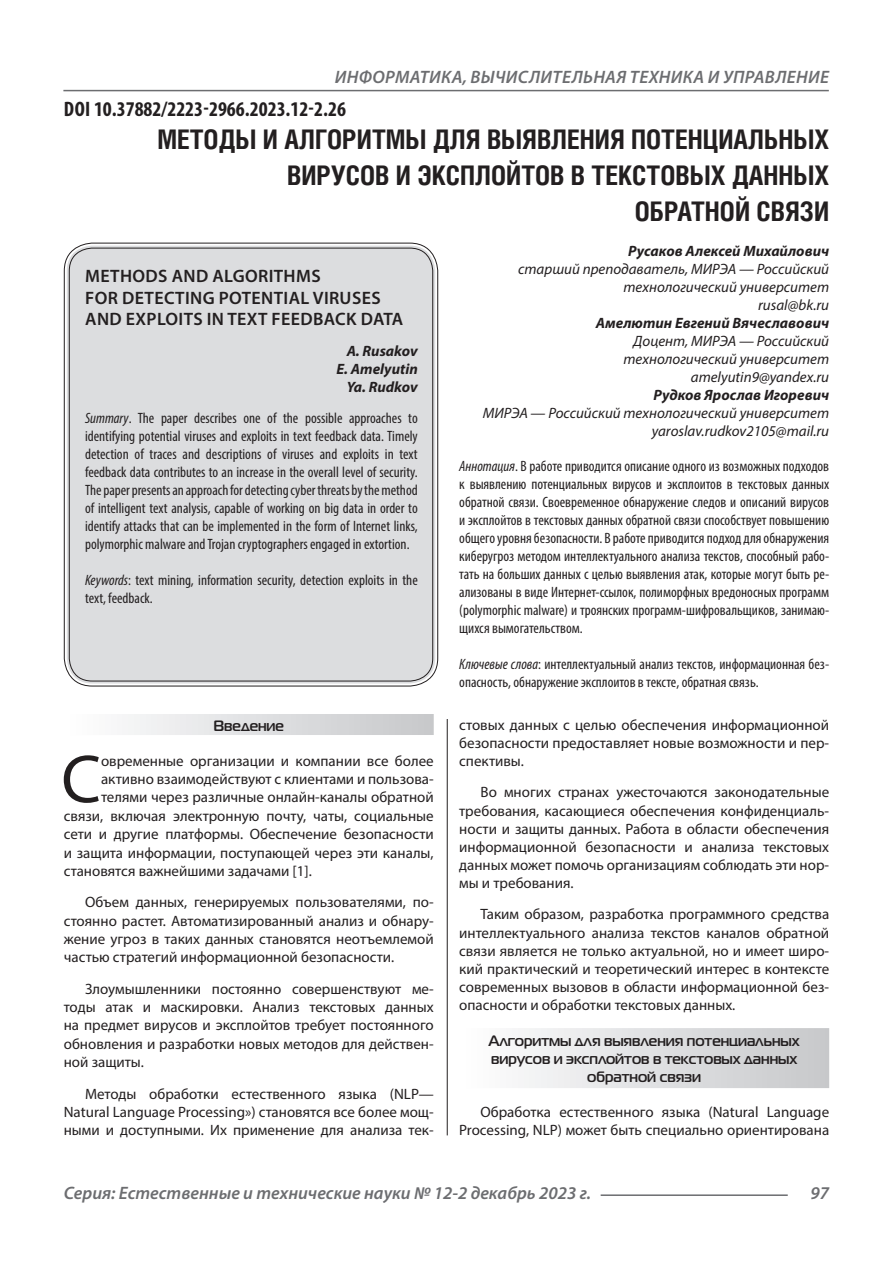
<style>
.page{position:relative;width:893px;height:1263px;background:#fff}
.page>*{position:absolute;margin:0;border:0;box-sizing:border-box;transform-origin:0 0}
.Статья_текст_первый{font:68.4px "Myriad Pro";color:#231f20}
.Статья_название{font:700 27px/36px "Helios Cond C";color:#231f20;text-align:right}
.ДОИ{font:700 condensed 21px "Myriad Pro";color:#231f20}
.t1{font:italic 600 18px "Myriad Pro";letter-spacing:.005em;color:#6c6d70}
.Статья_название_англ{font:600 18px/21.6px "Myriad Pro";letter-spacing:.02em;color:#231f20}
.Статья_текст{font:15px/18.1px "Myriad Pro";color:#231f20;text-align:justify}
.Статья_аннотация_тек{font:condensed 15px/18px "Myriad Pro";color:#231f20;text-align:justify}
.Статья_аннотация_анг{font:condensed 15px/18px "Myriad Pro";color:#231f20;text-align:justify}
.Статья_текст_первый-2{font:15px "Myriad Pro";color:#231f20}
.Статья_автор_инфо{font:italic 15px/18px "Myriad Pro";color:#231f20;text-align:right}
.Статья_подзаголовок{font:700 15px/18.1px "Magistral C";color:#231f20;text-align:center}
.Статья_автор_инфо-2{font:italic 700 15px "Myriad Pro";color:#231f20}
.Статья_автор_англ{font:italic 700 15px "Myriad Pro";color:#231f20}
.s1{font-style:italic}
</style>
<div class="page">
<hr style="left:447px;top:128px;width:1px;height:1007px;background:#231f20">
<hr style="left:63px;top:90px;width:766px;height:1px;background:#6c6d70">
<hr style="left:601px;top:1194px;width:187px;height:2px;background:#6c6d70">
<div style="left:441px;top:128px;width:13px;height:591px;background:#fff"></div>
<div style="left:67px;top:246px;width:368px;height:437px;background:#dcdddf;border-radius:26px"></div>
<div style="left:64px;top:714px;width:370px;height:21px;background:linear-gradient(to right,#fefeff,#c6c8ca)"></div>
<div style="left:459px;top:1028px;width:370px;height:60px;background:linear-gradient(to right,#fefeff,#c6c8ca)"></div>
<p class="t1" style="left:335px;top:66px;width:496px">ИНФОРМАТИКА, ВЫЧИСЛИТЕЛЬНАЯ ТЕХНИКА И УПРАВЛЕНИЕ</p>
<p class="ДОИ" style="left:64px;top:96px;width:283px">DOI 10.37882/2223-2966.2023.12-2.26</p>
<p class="Статья_название" style="left:157px;top:121px;width:673px">МЕТОДЫ И АЛГОРИТМЫ ДЛЯ ВЫЯВЛЕНИЯ ПОТЕНЦИАЛЬНЫХ<br>ВИРУСОВ И ЭКСПЛОЙТОВ В ТЕКСТОВЫХ ДАННЫХ<br>ОБРАТНОЙ СВЯЗИ</p>
<p class="Статья_автор_инфо-2" style="left:628px;top:241px;width:202px">Русаков Алексей Михайлович</p>
<p class="Статья_автор_инфо" style="left:518px;top:260px;width:313px">старший преподаватель, МИРЭА — Российский технологический университет</p>
<p class="Статья_автор_инфо" style="left:758px;top:296px;width:73px">rusal@bk.ru</p>
<p class="Статья_автор_инфо-2" style="left:596px;top:313px;width:235px">Амелютин Евгений Вячеславович</p>
<p class="Статья_автор_инфо" style="left:623px;top:332px;width:207px">Доцент, МИРЭА — Российский технологический университет</p>
<p class="Статья_автор_инфо" style="left:691px;top:368px;width:140px">amelyutin9@yandex.ru</p>
<p class="Статья_автор_инфо-2" style="left:653px;top:385px;width:177px">Рудков Ярослав Игоревич</p>
<p class="Статья_автор_инфо" style="left:483px;top:404px;width:348px">МИРЭА — Российский технологический университет</p>
<p class="Статья_автор_инфо" style="left:652px;top:422px;width:179px">yaroslav.rudkov2105@mail.ru</p>
<p class="Статья_аннотация_тек" style="left:459px;top:456px;width:371px"><span class="s1">Аннотация</span>. В работе приводится описание одного из возможных подходов к выявлению потенциальных вирусов и эксплоитов в текстовых данных обратной связи. Своевременное обнаружение следов и описаний вирусов и эксплойтов в текстовых данных обратной связи способствует повышению общего уровня безопасности. В работе приводится подход для обнаружения киберугроз методом интеллектуального анализа текстов, способный рабо&shy;тать на больших данных с целью выявления атак, которые могут быть ре&shy;ализованы в виде Интернет-ссылок, полиморфных вредоносных программ (polymorphic malware) и троянских программ-шифровальщиков, занимаю&shy;щихся вымогательством.</p>
<p class="Статья_аннотация_тек" style="left:459px;top:654px;width:371px"><span class="s1">Ключевые слова</span>: интеллектуальный анализ текстов, информационная без&shy;опасность, обнаружение эксплоитов в тексте, обратная связь.</p>
<p class="Статья_название_англ" style="left:85px;top:265px;width:320px">METHODS AND ALGORITHMS<br>FOR DETECTING POTENTIAL VIRUSES<br>AND EXPLOITS IN TEXT FEEDBACK DATA</p>
<p class="Статья_автор_англ" style="left:347px;top:341px;width:73px">A. Rusakov</p>
<p class="Статья_автор_англ" style="left:337px;top:359px;width:83px">E. Amelyutin</p>
<p class="Статья_автор_англ" style="left:347px;top:377px;width:72px">Ya. Rudkov</p>
<p class="Статья_аннотация_анг" style="left:85px;top:409px;width:334px"><span class="s1">Summary</span>. The paper describes one of the possible approaches to identifying potential viruses and exploits in text feedback data. Timely detection of traces and descriptions of viruses and exploits in text feedback data contributes to an increase in the overall level of security.<br>The paper presents an approach for detecting cyber threats by the method of intelligent text analysis, capable of working on big data in order to identify attacks that can be implemented in the form of Internet links, polymorphic malware and Trojan cryptographers engaged in extortion.</p>
<p class="Статья_аннотация_анг" style="left:85px;top:571px;width:334px"><span class="s1">Keywords</span>: text mining, information security, detection exploits in the text, feedback.</p>
<p class="Статья_подзаголовок" style="left:213px;top:716px;width:72px">Введение</p>
<p class="Статья_текст_первый" style="left:61px;top:737px;width:41px">С</p>
<p class="Статья_текст_первый-2" style="left:101px;top:752px;width:334px">овременные организации и компании все более</p>
<p class="Статья_текст_первый-2" style="left:101px;top:770px;width:334px">активно взаимодействуют с клиентами и пользова-</p>
<p class="Статья_текст_первый-2" style="left:101px;top:788px;width:334px">телями через различные онлайн-каналы обратной</p>
<p class="Статья_текст_первый-2" style="left:64px;top:806px;width:371px">связи, включая электронную почту, чаты, социальные</p>
<p class="Статья_текст_первый-2" style="left:64px;top:825px;width:371px">сети и другие платформы. Обеспечение безопасности</p>
<p class="Статья_текст_первый-2" style="left:64px;top:843px;width:371px">и защита информации, поступающей через эти каналы,</p>
<p class="Статья_текст_первый-2" style="left:64px;top:862px;width:250px">становятся важнейшими задачами [1].</p>
<p class="Статья_текст" style="left:64px;top:893px;width:371px;text-indent:21px">Объем данных, генерируемых пользователями, по&shy;стоянно растет. Автоматизированный анализ и обнару&shy;жение угроз в таких данных становятся неотъемлемой частью стратегий информационной безопасности.</p>
<p class="Статья_текст" style="left:64px;top:979px;width:371px;text-indent:21px">Злоумышленники постоянно совершенствуют ме&shy;тоды атак и маскировки. Анализ текстовых данных на предмет вирусов и эксплойтов требует постоянного обновления и разработки новых методов для действен&shy;ной защиты.</p>
<p class="Статья_текст" style="left:64px;top:1084px;width:371px;text-indent:21px">Методы обработки естественного языка (NLP— Natural Language Processing») становятся все более мощ&shy;ными и доступными. Их применение для анализа тек-</p>
<p class="Статья_текст" style="left:459px;top:715px;width:371px">стовых данных с целью обеспечения информационной безопасности предоставляет новые возможности и пер&shy;спективы.</p>
<p class="Статья_текст" style="left:459px;top:783px;width:371px;text-indent:21px">Во многих странах ужесточаются законодательные требования, касающиеся обеспечения конфиденциаль&shy;ности и защиты данных. Работа в области обеспечения информационной безопасности и анализа текстовых данных может помочь организациям соблюдать эти нор&shy;мы и требования.</p>
<p class="Статья_текст" style="left:459px;top:905px;width:371px;text-indent:21px">Таким образом, разработка программного средства интеллектуального анализа текстов каналов обратной связи является не только актуальной, но и имеет широ&shy;кий практический и теоретический интерес в контексте современных вызовов в области информационной без&shy;опасности и обработки текстовых данных.</p>
<p class="Статья_подзаголовок" style="left:489px;top:1031px;width:312px">Алгоритмы для выявления потенциальных вирусов и эксплойтов в текстовых данных обратной связи</p>
<p class="Статья_текст" style="left:459px;top:1103px;width:371px;text-align:right">Обработка естественного языка (Natural Language<br>Processing, NLP) может быть специально ориентирована</p>
<p class="t1" style="left:64px;top:1182px;width:529px">Серия: Естественные и технические науки № 12-2 декабрь 2023 г.</p>
<p class="t1" style="left:810px;top:1182px;width:20px">97</p>
</div>
